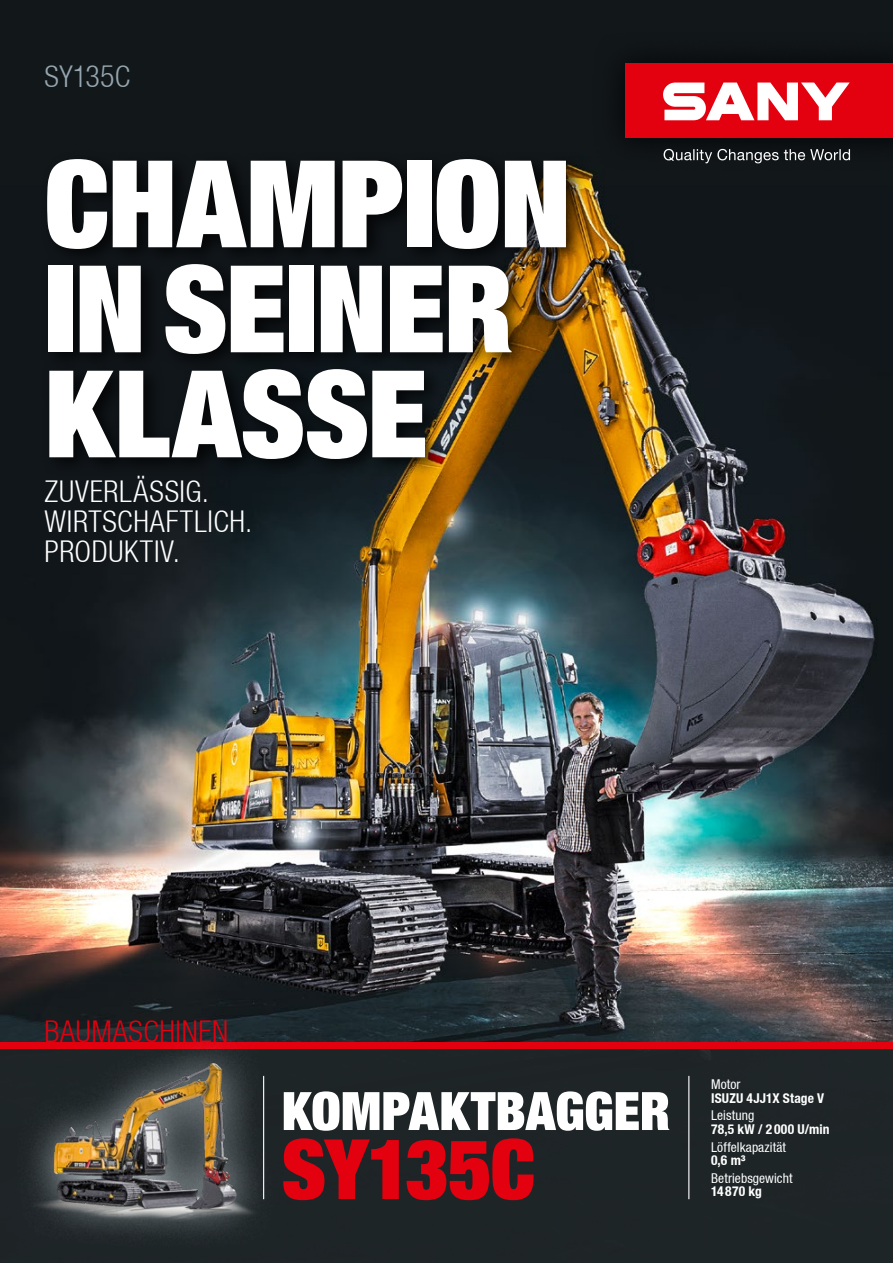
<style>
.page{position:relative;width:893px;height:1263px;background:#fff}
.page>*{position:absolute;margin:0;border:0;box-sizing:border-box;transform-origin:0 0}
.t1{font:900 120px/105px "Context Reprise Extra Black S Si Extra";letter-spacing:-.01em;color:#fff}
.t2{font:900 82.5px "Context Reprise Extra Black S Si Extra";letter-spacing:-.015em;color:#e3000f}
.t3{font:900 52.5px "Context Reprise Extra Black S Si Extra";color:#fff}
.t4{font:700 30px/30px "Context Reprise Light Cond S Si";letter-spacing:.02em;color:#fff}
.t5{font:700 30px "Context Reprise Light Cond S Si";letter-spacing:.02em;color:#e3000f}
.t6{font:700 30px "Context Reprise Light Cond S Si";letter-spacing:.01em;color:#95a6b0}
.t7{font:700 condensed 13.5px "Context Reprise Condensed S Si";letter-spacing:.015em;color:#fff}
.t8{font:13.5px "Context Reprise Condensed S Si Condensed";letter-spacing:.01em;color:#fff}
</style>
<div class="page">
<img style="left:0;top:0;width:893px;height:1042px">
<div style="left:0;top:1048px;width:893px;height:215px;background:#1f2527"></div>
<hr style="left:688px;top:1076px;width:1px;height:123px;background:#fff">
<div style="left:0;top:1042px;width:893px;height:6px;background:#e3000f"></div>
<div style="left:592px;top:30px;width:301px;height:141px;background:#101417"></div>
<div style="left:625px;top:64px;width:268px;height:74px;background:#e3000f"></div>
<svg style="left:663px;top:83px;width:187px;height:37px"></svg>
<svg style="left:664px;top:149px;width:186px;height:14px"></svg>
<div style="left:14px;top:1024px;width:263px;height:225px;background:#c8d3d9;opacity:.85"></div>
<div style="left:39px;top:149px;width:549px;height:329px;background:#000;opacity:.75"></div>
<h3 class="t6" style="left:45px;top:59px;width:87px">SY135C</h3>
<h1 class="t1" style="left:45px;top:149px;width:528px">CHAMPION<br>INSEINER<br>KLASSE</h1>
<h3 class="t4" style="left:45px;top:476px;width:209px">ZUVERLÄSSIG.<br>WIRTSCHAFTLICH.<br>PRODUKTIV.</h3>
<h3 class="t5" style="left:45px;top:1014px;width:185px">BAUMASCHINEN</h3>
<h3 class="t3" style="left:282px;top:1077px;width:390px">KOMPAKTBAGGER</h3>
<h2 class="t2" style="left:282px;top:1116px;width:255px">SY135C</h2>
<p class="t8" style="left:711px;top:1076px;width:31px">Motor</p>
<p class="t7" style="left:711px;top:1089px;width:115px">ISUZU 4JJ1X Stage V</p>
<p class="t8" style="left:711px;top:1107px;width:45px">Leistung</p>
<p class="t7" style="left:711px;top:1121px;width:120px">78,5 kW / 2000 U/min</p>
<p class="t8" style="left:711px;top:1139px;width:76px">Löffelkapazität</p>
<p class="t7" style="left:711px;top:1152px;width:36px">0,6 m³</p>
<p class="t8" style="left:711px;top:1170px;width:83px">Betriebsgewicht</p>
<p class="t7" style="left:711px;top:1183px;width:52px">14870 kg</p>
</div>
